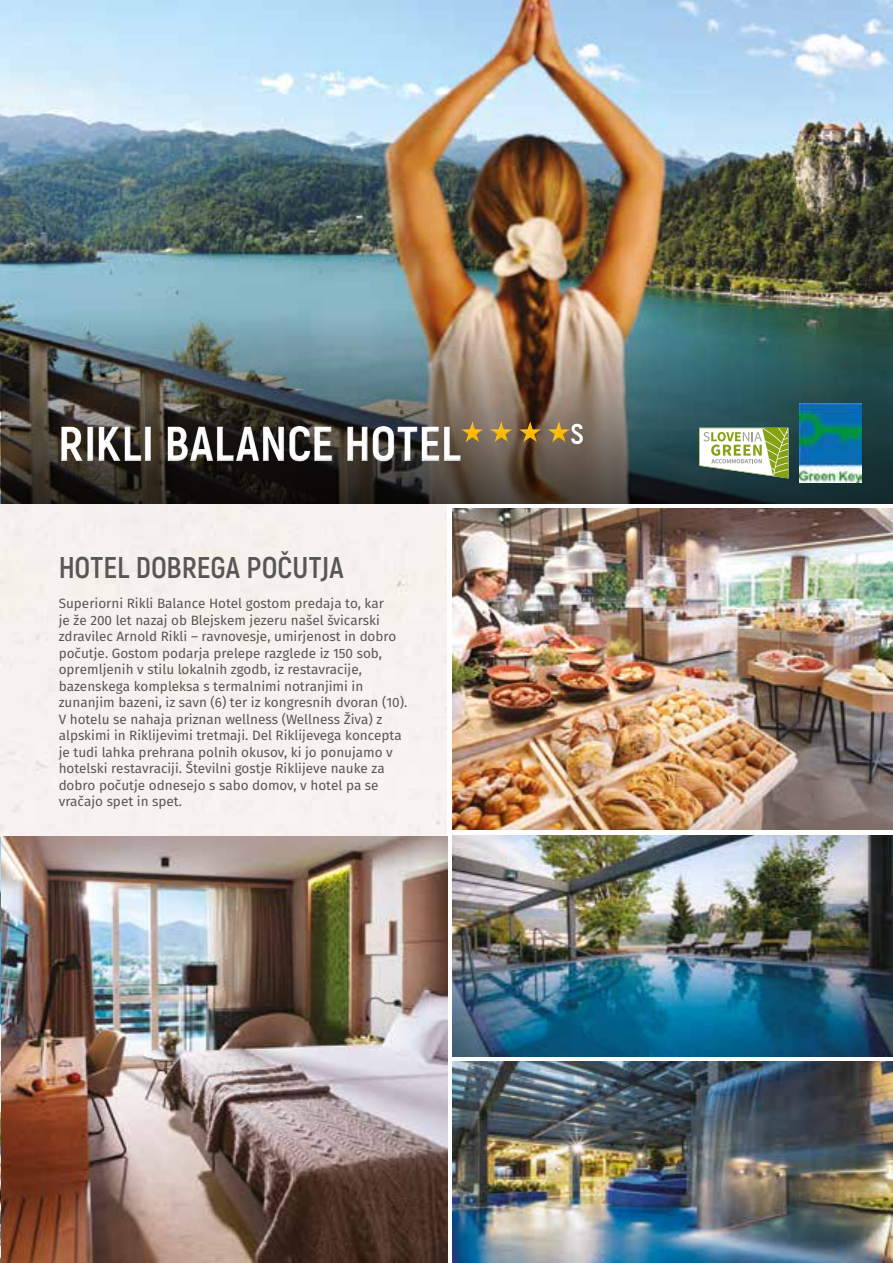
<style>
.page{position:relative;width:893px;height:1263px;background:#fff}
.page>*{position:absolute;margin:0;border:0;box-sizing:border-box;transform-origin:0 0}
.t1{font:800 49.2px "Akrobat";color:#fff}
.t2{font:700 30px "Akrobat";color:#575756}
.t3{font:800 28.65px "Akrobat";color:#fff}
.t4{font:13.5px/16.5px "Fira Sans";color:#575756}
</style>
<div class="page">
<img style="left:0;top:0;width:1px;height:503px">
<img style="left:0;top:835px;width:1px;height:215px">
<img style="left:0;top:1062px;width:1px;height:201px">
<hr style="left:0;top:259px;width:1px;height:244px;background:#000">
<img style="left:1px;top:504px;width:446px;height:759px">
<img style="left:1px;top:0;width:892px;height:259px">
<img style="left:453px;top:835px;width:440px;height:221px">
<img style="left:453px;top:1062px;width:440px;height:201px">
<img style="left:1px;top:259px;width:892px;height:245px">
<div style="left:61px;top:419px;width:523px;height:42px;background:#fff;opacity:.75"></div>
<div style="left:61px;top:420px;width:524px;height:43px;background:#000;opacity:.75"></div>
<img style="left:800px;top:404px;width:62px;height:78px">
<svg style="left:699px;top:428px;width:89px;height:50px"></svg>
<img style="left:0;top:508px;width:1px;height:321px">
<img style="left:453px;top:508px;width:440px;height:321px">
<h1 class="t1" style="left:59px;top:412px;width:404px">RIKLI BALANCE HOTEL</h1>
<h3 class="t3" style="left:570px;top:416px;width:15px">S</h3>
<h2 class="t2" style="left:59px;top:548px;width:287px">HOTEL DOBREGA POČUTJA</h2>
<p class="t4" style="left:59px;top:596px;width:350px">Superiorni Rikli Balance Hotel gostom predaja to, kar<br>je že 200 let nazaj ob Blejskem jezeru našel švicarski zdravilec Arnold Rikli – ravnovesje, umirjenost in dobro počutje. Gostom podarja prelepe razglede iz 150 sob, opremljenih v stilu lokalnih zgodb, iz restavracije, bazenskega kompleksa s termalnimi notranjimi in zunanjim bazeni, iz savn (6) ter iz kongresnih dvoran (10).<br>V hotelu se nahaja priznan wellness (Wellness Živa) z alpskimi in Riklijevimi tretmaji. Del Riklijevega koncepta je tudi lahka prehrana polnih okusov, ki jo ponujamo v hotelski restavraciji. Številni gostje Riklijeve nauke za dobro počutje odnesejo s sabo domov, v hotel pa se vračajo spet in spet.</p>
</div>
